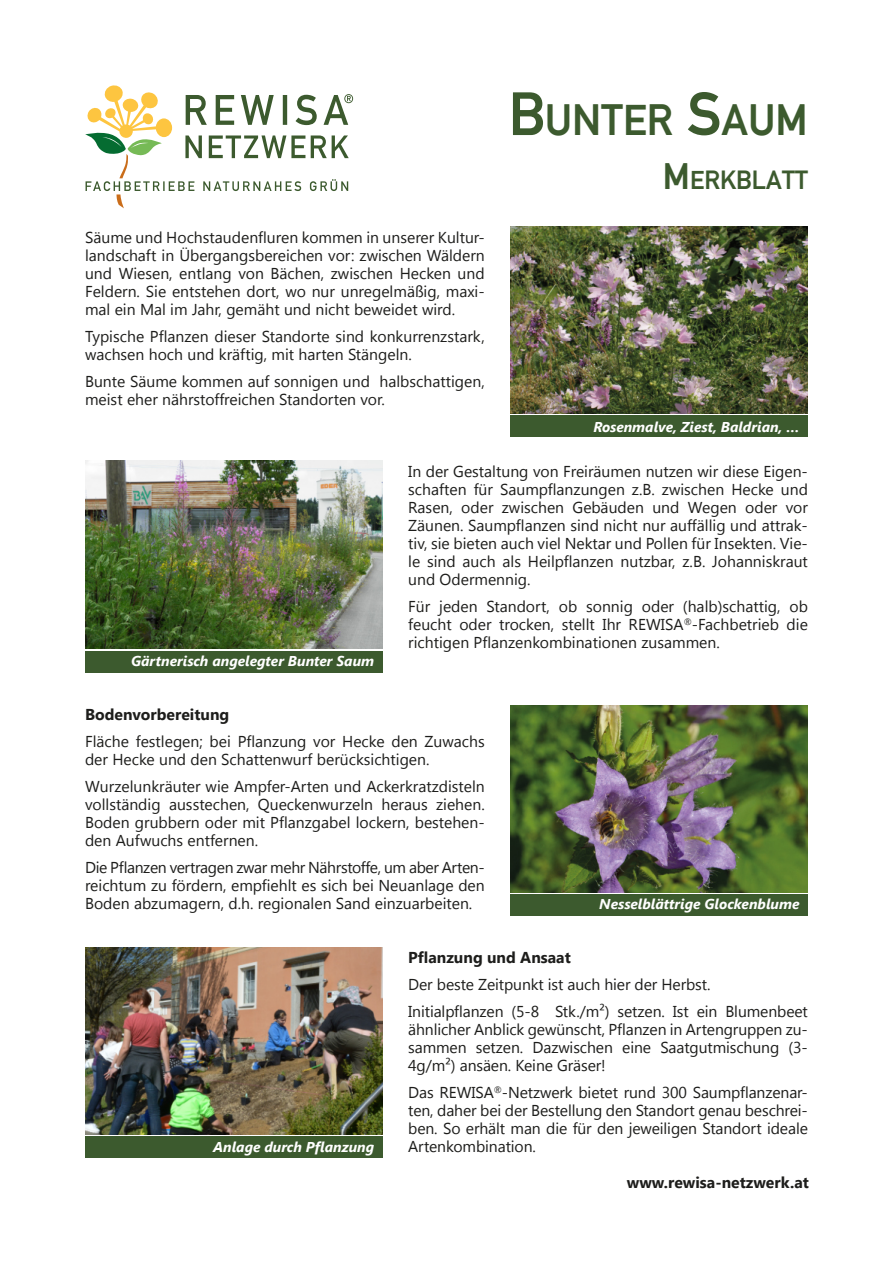
<style>
.page{position:relative;width:893px;height:1263px;background:#fff}
.page>*{position:absolute;margin:0;border:0;box-sizing:border-box;transform-origin:0 0}
.t1{font:42.9px "Alte DIN1451 Mittelschriftgepraegt";color:#3c5a2e}
.t2{font:25.65px "Alte DIN1451 Mittelschriftgepraegt";color:#3c5a2e}
.t3{font:15.75px/18px "Segoe UI";color:#1d1d1b;text-align:justify}
.t4{font:700 15.75px "Segoe UI";color:#1d1d1b}
.t5{font:italic 700 14.25px "Segoe UI";color:#fff}
.s1{font-size:60px}
.s2{font-size:36px}
</style>
<div class="page">
<img style="left:510px;top:705px;width:298px;height:187px">
<img style="left:510px;top:226px;width:298px;height:187px">
<div style="left:85px;top:1136px;width:298px;height:22px;background:#3c5a2e"></div>
<img style="left:85px;top:948px;width:298px;height:187px">
<div style="left:510px;top:894px;width:298px;height:22px;background:#3c5a2e"></div>
<div style="left:85px;top:651px;width:298px;height:21px;background:#3c5a2e"></div>
<img style="left:85px;top:461px;width:298px;height:187px">
<div style="left:510px;top:416px;width:298px;height:21px;background:#3c5a2e"></div>
<svg style="left:85px;top:85px;width:268px;height:123px"></svg>
<p class="t3" style="left:85px;top:230px;width:401px">Säume und Hochstaudenfluren kommen in unserer Kultur&shy;landschaft in Übergangsbereichen vor: zwischen Wäldern und Wiesen, entlang von Bächen, zwischen Hecken und Feldern. Sie entstehen dort, wo nur unregelmäßig, maxi&shy;mal ein Mal im Jahr, gemäht und nicht beweidet wird.</p>
<p class="t3" style="left:85px;top:329px;width:401px">Typische Pflanzen dieser Standorte sind konkurrenzstark, wachsen hoch und kräftig, mit harten Stängeln.</p>
<p class="t3" style="left:85px;top:374px;width:401px">Bunte Säume kommen auf sonnigen und halbschattigen, meist eher nährstoffreichen Standorten vor.</p>
<h1 class="t1" style="left:509px;top:95px;width:301px"><span class="s1">B</span>UNTER <span class="s1">S</span>AUM</h1>
<h2 class="t2" style="left:663px;top:165px;width:147px"><span class="s2">M</span>ERKBLATT</h2>
<p class="t5" style="left:593px;top:422px;width:208px">Rosenmalve, Ziest, Baldrian, …</p>
<p class="t5" style="left:131px;top:656px;width:245px">Gärtnerisch angelegter Bunter Saum</p>
<p class="t3" style="left:408px;top:464px;width:401px">In der Gestaltung von Freiräumen nutzen wir diese Eigen&shy;schaften für Saumpflanzungen z.B. zwischen Hecke und Rasen, oder zwischen Gebäuden und Wegen oder vor Zäunen. Saumpflanzen sind nicht nur auffällig und attrak&shy;tiv, sie bieten auch viel Nektar und Pollen für Insekten. Vie&shy;le sind auch als Heilpflanzen nutzbar, z.B. Johanniskraut und Odermennig.</p>
<p class="t3" style="left:408px;top:599px;width:401px">Für jeden Standort, ob sonnig oder (halb)schattig, ob feucht oder trocken, stellt Ihr REWISA<sup>®</sup>-Fachbetrieb die richtigen Pflanzenkombinationen zusammen.</p>
<p class="t4" style="left:85px;top:709px;width:146px">Bodenvorbereitung</p>
<p class="t3" style="left:85px;top:734px;width:401px">Fläche festlegen; bei Pflanzung vor Hecke den Zuwachs der Hecke und den Schattenwurf berücksichtigen.</p>
<p class="t3" style="left:85px;top:779px;width:401px">Wurzelunkräuter wie Ampfer-Arten und Ackerkratzdisteln vollständig ausstechen, Queckenwurzeln heraus ziehen.<br>Boden grubbern oder mit Pflanzgabel lockern, bestehen&shy;den Aufwuchs entfernen.</p>
<p class="t3" style="left:85px;top:860px;width:401px">Die Pflanzen vertragen zwar mehr Nährstoffe, um aber Arten&shy;reichtum zu fördern, empfiehlt es sich bei Neuanlage den Boden abzumagern, d.h. regionalen Sand einzuarbeiten.</p>
<p class="t5" style="left:599px;top:899px;width:202px">Nesselblättrige Glockenblume</p>
<p class="t5" style="left:213px;top:1142px;width:163px">Anlage durch Pflanzung</p>
<p class="t4" style="left:408px;top:952px;width:164px">Pflanzung und Ansaat</p>
<p class="t3" style="left:408px;top:972px;width:401px;line-height:27px">Der beste Zeitpunkt ist auch hier der Herbst.<br>Initialpflanzen (5-8 Stk./m²) setzen. Ist ein Blumenbeet</p>
<p class="t3" style="left:408px;top:1022px;width:401px">ähnlicher Anblick gewünscht, Pflanzen in Artengruppen zu&shy;sammen setzen. Dazwischen eine Saatgutmischung (3- 4g/m²) ansäen. Keine Gräser!</p>
<p class="t3" style="left:408px;top:1085px;width:401px">Das REWISA<sup>®</sup>-Netzwerk bietet rund 300 Saumpflanzenar&shy;ten, daher bei der Bestellung den Standort genau beschrei&shy;ben. So erhält man die für den jeweiligen Standort ideale Artenkombination.</p>
<p class="t4" style="left:627px;top:1177px;width:184px">www.rewisa-netzwerk.at</p>
</div>
